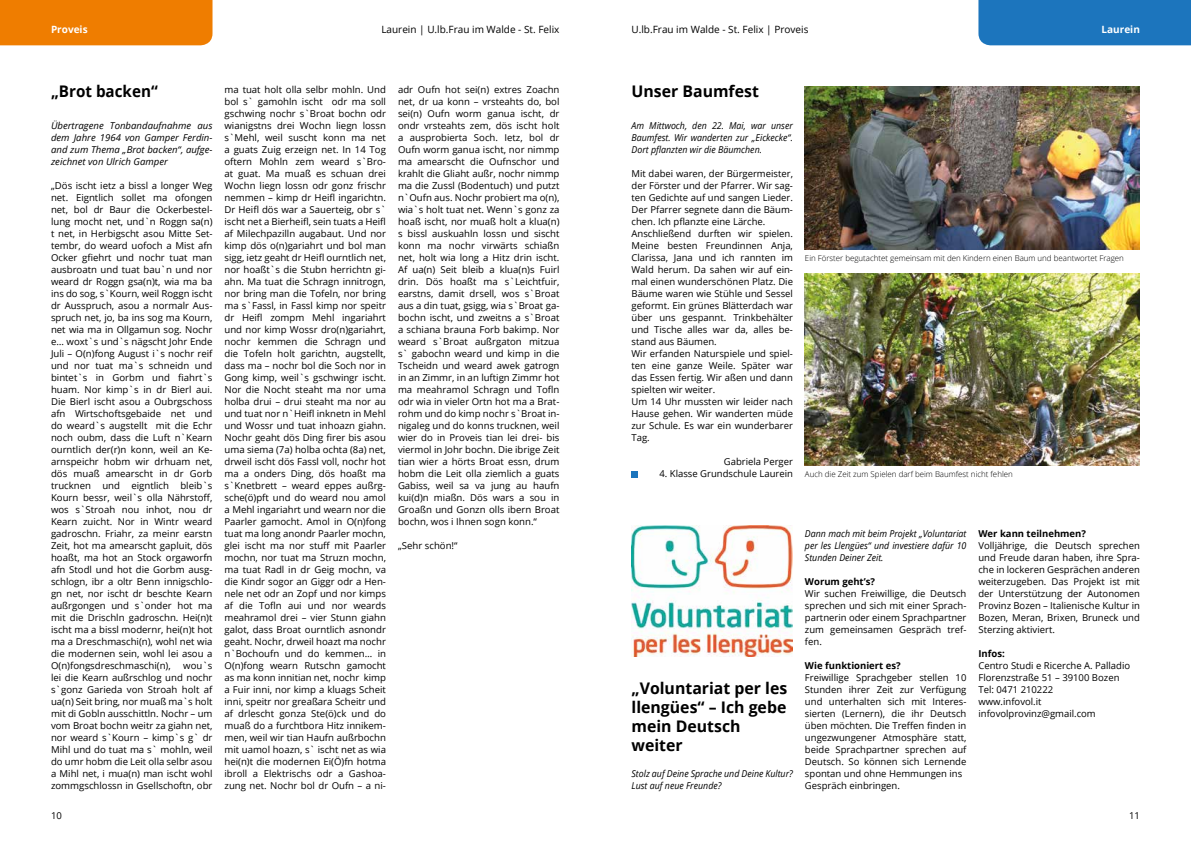
<style>
.page{position:relative;width:1191px;height:842px;background:#fff}
.page>*{position:absolute;margin:0;border:0;box-sizing:border-box;transform-origin:0 0}
.t1{font:700 16px/19.2px "Open Sans";color:#000}
.t2{font:700 16px "Open Sans";color:#000;scale:.95 1}
.t3{font:10px "Open Sans";color:#000}
.t4{font:700 10px "Open Sans";color:#fff}
.t5{font:9.5px/12px "Open Sans";color:#000;text-align:justify}
.t6{font:italic 9.5px/12px "Open Sans";color:#000;text-align:justify;scale:.93 1}
.t7{font:italic 9.5px/12px "Open Sans";color:#000;text-align:justify}
.t8{font:700 9.5px "Open Sans";color:#000}
.t9{font:300 8px "Open Sans";color:#000}
</style>
<div class="page">
<div style="left:0;top:0;width:212px;height:45px;background:#ef7d00"></div>
<div style="left:978px;top:0;width:213px;height:45px;background:#1c75bd"></div>
<div style="left:631px;top:471px;width:7px;height:6px;background:#1c75bd"></div>
<img style="left:805px;top:87px;width:335px;height:162px">
<img style="left:805px;top:273px;width:335px;height:192px">
<img style="left:631px;top:525px;width:162px;height:132px">
<p class="t4" style="left:51px;top:22px;width:38px">Proveis</p>
<p class="t3" style="left:381px;top:22px;width:180px">Laurein | U.lb.Frau im Walde - St. Felix</p>
<h1 class="t2" style="left:51px;top:80px;width:114px">„Brot backen“</h1>
<p class="t7" style="left:51px;top:120px;width:163px">Übertragene Tonbandaufnahme aus dem Jahre 1964 von Gamper Ferdin&shy;and zum Thema „Brot backen“, aufge&shy;zeichnet von Ulrich Gamper</p>
<p class="t5" style="left:51px;top:180px;width:163px">„Dös ischt ietz a bissl a longer Weg net. Eigntlich sollet ma ofongen net, bol dr Baur die Ockerbestel&shy;lung mocht net, und`n Roggn sa(n) t net, in Herbigscht asou Mitte Set&shy;tembr, do weard uofoch a Mist afn Ocker gfiehrt und nochr tuat man ausbroatn und tuat bau`n und nor weard dr Roggn gsa(n)t, wia ma ba ins do sog, s`Kourn, weil Roggn ischt dr Ausspruch, asou a normalr Aus&shy;spruch net, jo, ba ins sog ma Kourn, net wia ma in Ollgamun sog. Nochr e… woxt`s und`s nägscht Johr Ende Juli – O(n)fong August i`s nochr reif und nor tuat ma`s schneidn und bintet`s in Gorbm und fiahrt`s huam. Nor kimp`s in dr Bierl aui.<br>Die Bierl ischt asou a Oubrgschoss afn Wirtschoftsgebaide net und do weard`s augstellt mit die Echr noch oubm, dass die Luft n`Kearn ourntlich der(r)n konn, weil an Ke&shy;arnspeichr hobm wir drhuam net, dös muaß amearscht in dr Gorb trucknen und eigntlich bleib`s Kourn bessr, weil`s olla Nährstoff, wos s`Stroah nou inhot, nou dr Kearn zuicht. Nor in Wintr weard gadroschn. Friahr, za meinr earstn Zeit, hot ma amearscht gapluit, dös hoaßt, ma hot an Stock orgaworfn afn Stodl und hot die Gorbm ausg&shy;schlogn, ibr a oltr Benn innigschlo&shy;gn net, nor ischt dr beschte Kearn außrgongen und s`onder hot ma mit die Drischln gadroschn. Hei(n)t ischt ma a bissl modernr, hei(n)t hot ma a Dreschmaschi(n), wohl net wia die modernen sein, wohl lei asou a O(n)fongsdreschmaschi(n),</p>
<p class="t5" style="left:51px;top:660px;width:163px;text-indent:132px">wou`s lei die Kearn außrschlog und nochr s`gonz Garieda von Stroah holt af ua(n) Seit bring, nor muaß ma`s holt mit di Gobln ausschittln. Nochr – um vom Broat bochn weitr za giahn net, nor weard s`Kourn – kimp`s g` dr Mihl und do tuat ma s` mohln, weil do umr hobm die Leit olla selbr asou a Mihl net, i mua(n) man ischt wohl zommgschlossn in Gsellschoftn, obr</p>
<p class="t5" style="left:224px;top:84px;width:163px">ma tuat holt olla selbr mohln. Und bol s` gamohln ischt odr ma soll gschwing nochr s`Broat bochn odr wianigstns drei Wochn liegn lossn s`Mehl, weil suscht konn ma net a guats Zuig erzeign net. In 14 Tog oftern Mohln zem weard s`Bro&shy;at guat. Ma muaß es schuan drei Wochn liegn lossn odr gonz frischr nemmen – kimp dr Heifl ingarichtn.<br>Dr Heifl dös war a Sauerteig, obr s` ischt net a Bierheifl, sein tuats a Heifl af Milechpazilln augabaut. Und nor kimp dös o(n)gariahrt und bol man sigg, ietz geaht dr Heifl ourntlich net, nor hoaßt`s die Stubn herrichtn gi&shy;ahn. Ma tuat die Schragn innitrogn, nor bring man die Tofeln, nor bring ma s`Fassl, in Fassl kimp nor speitr dr Heifl zompm Mehl ingariahrt und nor kimp Wossr dro(n)gariahrt, nochr kemmen die Schragn und die Tofeln holt garichtn, augstellt, dass ma – nochr bol die Soch nor in Gong kimp, weil`s gschwingr ischt.<br>Nor die Nocht steaht ma nor uma holba drui – drui steaht ma nor au und tuat nor n`Heifl inknetn in Mehl und Wossr und tuat inhoazn giahn.<br>Nochr geaht dös Ding firer bis asou uma siema (7a) holba ochta (8a) net, drweil ischt dös Fassl voll, nochr hot ma a onders Ding, dös hoaßt ma s`Knetbrett – weard eppes außrg&shy;sche(ö)pft und do weard nou amol a Mehl ingariahrt und wearn nor die Paarler gamocht. Amol in O(n)fong tuat ma long anondr Paarler mochn, glei ischt ma nor stuff mit Paarler mochn, nor tuat ma Struzn mochn, ma tuat Radl in dr Geig mochn, va die Kindr sogor an Giggr odr a Hen&shy;nele net odr an Zopf und nor kimps af die Tofln aui und nor weards meahramol drei – vier Stunn giahn galot, dass Broat ourntlich asnondr geaht. Nochr, drweil hoazt ma nochr n`Bochoufn und do kemmen… in O(n)fong wearn Rutschn gamocht as ma konn innitian net, nochr kimp a Fuir inni, nor kimp a kluags Scheit inni, speitr nor greaßara Scheitr und af drlescht gonza Ste(ö)ck und do muaß do a furchtbora Hitz innikem&shy;men, weil wir tian Haufn außrbochn mit uamol hoazn, s` ischt net as wia hei(n)t die modernen Ei(Ö)fn hotma ibroll a Elektrischs odr a Gashoa&shy;zung net. Nochr bol dr Oufn – a ni-</p>
<p class="t5" style="left:398px;top:84px;width:163px">adr Oufn hot sei(n) extres Zoachn net, dr ua konn – vrsteahts do, bol sei(n) Oufn worm ganua ischt, dr ondr vrsteahts zem, dös ischt holt a ausprobierta Soch. Ietz, bol dr Oufn worm ganua ischt, nor nimmp ma amearscht die Oufnschor und krahlt die Gliaht außr, nochr nimmp ma die Zussl (Bodentuch) und putzt n`Oufn aus. Nochr probiert ma o(n), wia`s holt tuat net. Wenn`s gonz za hoaß ischt, nor muaß holt a klua(n) s bissl auskuahln lossn und sischt konn ma nochr virwärts schiaßn net, holt wia long a Hitz drin ischt.<br>Af ua(n) Seit bleib a klua(n)s Fuirl drin. Dös hoaßt ma s`Leichtfuir, earstns, damit drsell, wos s`Broat aus a din tuat, gsigg, wia s`Broat ga&shy;bochn ischt, und zweitns a s`Broat a schiana brauna Forb bakimp. Nor weard s`Broat außrgaton mitzua s` gabochn weard und kimp in die Tscheidn und weard awek gatrogn in an Zimmr, in an luftign Zimmr hot ma meahramol Schragn und Tofln odr wia in vieler Ortn hot ma a Brat&shy;rohm und do kimp nochr s`Broat in&shy;nigaleg und do konns trucknen, weil wier do in Proveis tian lei drei- bis viermol in Johr bochn. Die ibrige Zeit tian wier a hörts Broat essn, drum hobm die Leit olla ziemlich a guats Gabiss, weil sa va jung au haufn kui(d)n miaßn. Dös wars a sou in Groaßn und Gonzn olls ibern Broat bochn, wos i Ihnen sogn konn.“</p>
<p class="t5" style="left:398px;top:540px;width:61px">„Sehr schön!“</p>
<p class="t3" style="left:631px;top:22px;width:178px">U.lb.Frau im Walde - St. Felix | Proveis</p>
<p class="t4" style="left:1101px;top:22px;width:40px">Laurein</p>
<h1 class="t1" style="left:631px;top:82px;width:129px">Unser Baumfest</h1>
<p class="t6" style="left:631px;top:120px;width:175px">Am Mittwoch, den 22. Mai, war unser Baumfest. Wir wanderten zur „Eickecke“.<br>Dort pflanzten wir die Bäumchen.</p>
<p class="t5" style="left:631px;top:168px;width:163px;text-align:left">Mit dabei waren, der Bürgermeister, der Förster und der Pfarrer. Wir sag&shy;ten Gedichte auf und sangen Lieder.<br>Der Pfarrer segnete dann die Bäum&shy;chen. Ich pflanzte eine Lärche.<br>Anschließend durften wir spielen.<br>Meine besten Freundinnen Anja,<br>Clarissa, Jana und ich rannten im<br>Wald herum. Da sahen wir auf ein&shy;mal einen wunderschönen Platz. Die<br>Bäume waren wie Stühle und Sessel geformt. Ein grünes Blätterdach war über uns gespannt. Trinkbehälter und Tische alles war da, alles be&shy;stand aus Bäumen.<br>Wir erfanden Naturspiele und spiel&shy;ten eine ganze Weile. Später war das Essen fertig. Wir aßen und dann spielten wir weiter.<br>Um 14 Uhr mussten wir leider nach<br>Hause gehen. Wir wanderten müde zur Schule. Es war ein wunderbarer<br>Tag.</p>
<p class="t5" style="left:724px;top:456px;width:71px">Gabriela Perger</p>
<p class="t5" style="left:659px;top:468px;width:135px">4. Klasse Grundschule Laurein</p>
<p class="t9" style="left:805px;top:253px;width:320px">Ein Förster begutachtet gemeinsam mit den Kindern einen Baum und beantwortet Fragen</p>
<p class="t9" style="left:805px;top:469px;width:209px">Auch die Zeit zum Spielen darf beim Baumfest nicht fehlen</p>
<h1 class="t1" style="left:631px;top:678px;width:157px">„Voluntariat per les llengües“ – Ich gebe mein Deutsch weiter</h1>
<p class="t6" style="left:631px;top:768px;width:175px">Stolz auf Deine Sprache und Deine Kultur?<br>Lust auf neue Freunde?</p>
<p class="t6" style="left:805px;top:528px;width:175px">Dann mach mit beim Projekt „Voluntariat per les Llengües“ und investiere dafür 10<br>Stunden Deiner Zeit.</p>
<p class="t8" style="left:805px;top:575px;width:72px">Worum geht’s?</p>
<p class="t5" style="left:805px;top:588px;width:163px">Wir suchen Freiwillige, die Deutsch sprechen und sich mit einer Sprach&shy;partnerin oder einem Sprachpartner zum gemeinsamen Gespräch tref&shy;fen.</p>
<p class="t8" style="left:805px;top:659px;width:97px">Wie funktioniert es?</p>
<p class="t5" style="left:805px;top:672px;width:163px;text-align:left">Freiwillige Sprachgeber stellen 10<br>Stunden ihrer Zeit zur Verfügung und unterhalten sich mit Interes&shy;sierten (Lernern), die ihr Deutsch üben möchten. Die Treffen finden in ungezwungener Atmosphäre statt, beide Sprachpartner sprechen auf<br>Deutsch. So können sich Lernende spontan und ohne Hemmungen ins<br>Gespräch einbringen.</p>
<p class="t8" style="left:978px;top:527px;width:109px">Wer kann teilnehmen?</p>
<p class="t5" style="left:978px;top:540px;width:163px">Volljährige, die Deutsch sprechen und Freude daran haben, ihre Spra&shy;che in lockeren Gesprächen anderen weiterzugeben. Das Projekt ist mit der Unterstützung der Autonomen Provinz Bozen – Italienische Kultur in Bozen, Meran, Brixen, Bruneck und Sterzing aktiviert.</p>
<p class="t8" style="left:978px;top:647px;width:28px">Infos:</p>
<p class="t5" style="left:978px;top:660px;width:153px;text-align:left">Centro Studi e Ricerche A. Palladio<br>Florenzstraße 51 – 39100 Bozen<br>Tel: 0471 210222<br>www.infovol.it infovolprovinz@gmail.com</p>
<p class="t5" style="left:51px;top:810px;width:12px">10</p>
<p class="t5" style="left:1129px;top:810px;width:12px">11</p>
</div>
